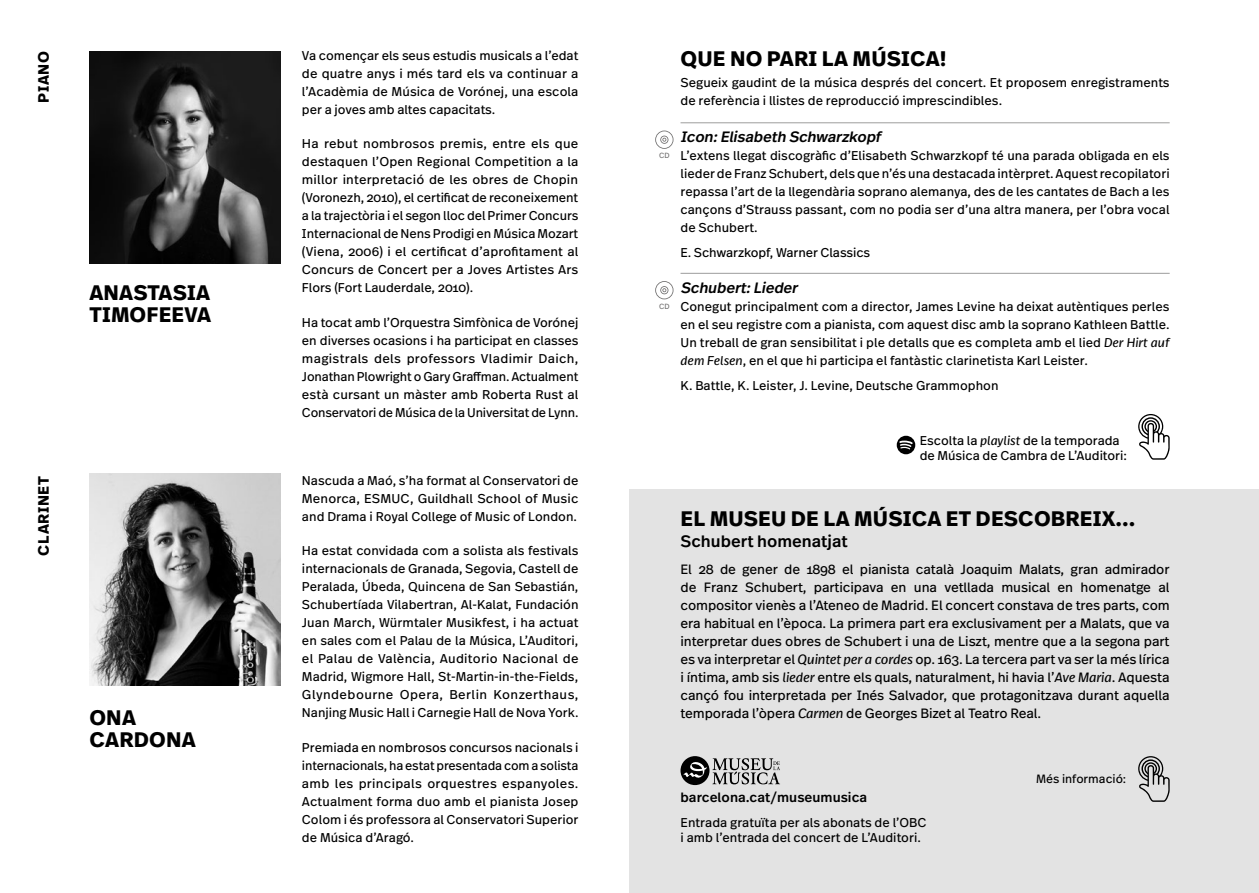
<style>
.page{position:relative;width:1259px;height:893px;background:#fff}
.page>*{position:absolute;margin:0;border:0;box-sizing:border-box;transform-origin:0 0}
.t1{font:700 21px/22.5px "Real Text Pro";letter-spacing:.01em;color:#000}
.t2{font:500 16.5px "Real Text Pro";color:#000}
.t3{font:italic 500 15px "Real Text Pro";color:#000}
.t4{font:700 15px "Real Text Pro";letter-spacing:.04em;color:#000}
.t5{font:13.5px/18px "Real Text Pro";letter-spacing:-.01em;color:#000;text-align:justify}
.t6{font:500 13.5px "Real Text Pro";color:#000}
.t7{font:12.75px/18px "Real Text Pro";color:#000;text-align:justify}
.t8{font:12px "Real Text Pro";color:#000}
.t9{font:7.5px "Real Text Pro";color:#706f6f}
.s1{font-style:italic}
</style>
<div class="page">
<img style="left:89px;top:51px;width:191px;height:213px">
<img style="left:89px;top:473px;width:191px;height:213px">
<div style="left:629px;top:489px;width:630px;height:404px;background:#e3e3e3"></div>
<svg style="left:680px;top:756px;width:29px;height:29px"></svg>
<svg style="left:683px;top:758px;width:97px;height:26px"></svg>
<hr style="left:680px;top:122px;width:489px;height:1px;background:#9d9d9c">
<hr style="left:680px;top:273px;width:489px;height:1px;background:#9d9d9c">
<svg style="left:655px;top:131px;width:18px;height:18px"></svg>
<svg style="left:655px;top:281px;width:18px;height:18px"></svg>
<svg style="left:896px;top:436px;width:19px;height:18px"></svg>
<svg style="left:1138px;top:414px;width:31px;height:46px"></svg>
<svg style="left:1138px;top:756px;width:31px;height:46px"></svg>
<p class="t4" style="left:33px;top:103px;width:53px;rotate:-90deg">PIANO</p>
<h1 class="t1" style="left:89px;top:280px;width:123px">ANASTASIA<br>TIMOFEEVA</h1>
<p class="t4" style="left:33px;top:555px;width:81px;rotate:-90deg">CLARINET</p>
<h1 class="t1" style="left:89px;top:705px;width:108px">ONA<br>CARDONA</h1>
<p class="t7" style="left:302px;top:46px;width:278px">Va començar els seus estudis musicals a l’edat de quatre anys i més tard els va continuar a l’Acadèmia de Música de Vorónej, una escola per a joves amb altes capacitats.</p>
<p class="t7" style="left:302px;top:135px;width:278px">Ha rebut nombrosos premis, entre els que destaquen l’Open Regional Competition a la millor interpretació de les obres de Chopin (Voronezh, 2010), el certificat de reconeixement a la trajectòria i el segon lloc del Primer Concurs Internacional de Nens Prodigi en Música Mozart (Viena, 2006) i el certificat d’aprofitament al Concurs de Concert per a Joves Artistes Ars Flors (Fort Lauderdale, 2010).</p>
<p class="t7" style="left:302px;top:313px;width:278px">Ha tocat amb l’Orquestra Simfònica de Vorónej en diverses ocasions i ha participat en classes magistrals dels professors Vladimir Daich, Jonathan Plowright o Gary Graffman. Actualment està cursant un màster amb Roberta Rust al Conservatori de Música de la Universitat de Lynn.</p>
<p class="t7" style="left:302px;top:471px;width:278px">Nascuda a Maó, s’ha format al Conservatori de Menorca, ESMUC, Guildhall School of Music and Drama i Royal College of Music of London.</p>
<p class="t7" style="left:302px;top:542px;width:278px">Ha estat convidada com a solista als festivals internacionals de Granada, Segovia, Castell de Peralada, Úbeda, Quincena de San Sebastián, Schubertíada Vilabertran, Al-Kalat, Fundación Juan March, Würmtaler Musikfest, i ha actuat en sales com el Palau de la Música, L’Auditori, el Palau de València, Auditorio Nacional de Madrid, Wigmore Hall, St-Martin-in-the-Fields, Glyndebourne Opera, Berlin Konzerthaus, Nanjing Music Hall i Carnegie Hall de Nova York.</p>
<p class="t7" style="left:302px;top:738px;width:278px">Premiada en nombrosos concursos nacionals i internacionals, ha estat presentada com a solista amb les principals orquestres espanyoles.<br>Actualment forma duo amb el pianista Josep Colom i és professora al Conservatori Superior de Música d’Aragó.</p>
<p class="t9" style="left:659px;top:150px;width:12px">CD</p>
<p class="t9" style="left:659px;top:301px;width:12px">CD</p>
<h1 class="t1" style="left:680px;top:47px;width:267px">QUE NO PARI LA MÚSICA!</h1>
<p class="t7" style="left:680px;top:73px;width:490px">Segueix gaudint de la música després del concert. Et proposem enregistraments de referència i llistes de reproducció imprescindibles.</p>
<p class="t3" style="left:680px;top:126px;width:205px">Icon:Elisabeth Schwarzkopf</p>
<p class="t7" style="left:680px;top:146px;width:491px">L’extens llegat discogràfic d’Elisabeth Schwarzkopf té una parada obligada en els lieder de Franz Schubert, dels que n’és una destacada intèrpret. Aquest recopilatori repassa l’art de la llegendària soprano alemanya, des de les cantates de Bach a les cançons d’Strauss passant, com no podia ser d’una altra manera, per l’obra vocal de Schubert.</p>
<p class="t7" style="left:680px;top:243px;width:191px">E. Schwarzkopf, Warner Classics</p>
<p class="t3" style="left:680px;top:277px;width:122px">Schubert:Lieder</p>
<p class="t7" style="left:680px;top:297px;width:491px">Conegut principalment com a director, James Levine ha deixat autèntiques perles en el seu registre com a pianista, com aquest disc amb la soprano Kathleen Battle.<br>Un treball de gran sensibilitat i ple detalls que es completa amb el lied <span class="s1">Der Hirt auf dem Felsen</span>, en el que hi participa el fantàstic clarinetista Karl Leister.</p>
<p class="t7" style="left:680px;top:376px;width:319px">K. Battle, K. Leister, J. Levine, Deutsche Grammophon</p>
<p class="t7" style="left:919px;top:432px;width:209px;line-height:15px">Escolta la <span class="s1">playlist</span> de la temporada de Música de Cambra de L’Auditori:</p>
<h1 class="t1" style="left:680px;top:507px;width:456px">EL MUSEU DE LA MÚSICA ET DESCOBREIX...</h1>
<p class="t2" style="left:680px;top:530px;width:169px">Schubert homenatjat</p>
<p class="t5" style="left:680px;top:559px;width:491px">El 28 de gener de 1898 el pianista català Joaquim Malats, gran admirador de Franz Schubert, participava en una vetllada musical en homenatge al compositor vienès a l’Ateneo de Madrid. El concert constava de tres parts, com era habitual en l’època. La primera part era exclusivament per a Malats, que va interpretar dues obres de Schubert i una de Liszt, mentre que a la segona part es va interpretar el <span class="s1">Quintet per a cordes</span> op. 163. La tercera part va ser la més lírica i íntima, amb sis <span class="s1">lieder</span> entre els quals, naturalment, hi havia l’<span class="s1">Ave Maria</span>. Aquesta cançó fou interpretada per Inés Salvador, que protagonitzava durant aquella temporada l’òpera <span class="s1">Carmen</span> de Georges Bizet al Teatro Real.</p>
<p class="t6" style="left:680px;top:787px;width:188px">barcelona.cat/museumusica</p>
<p class="t7" style="left:680px;top:815px;width:248px;line-height:15px">Entrada gratuïta per als abonats de l’OBC i amb l’entrada del concert de L’Auditori.</p>
<p class="t8" style="left:1036px;top:771px;width:92px">Més informació:</p>
</div>
